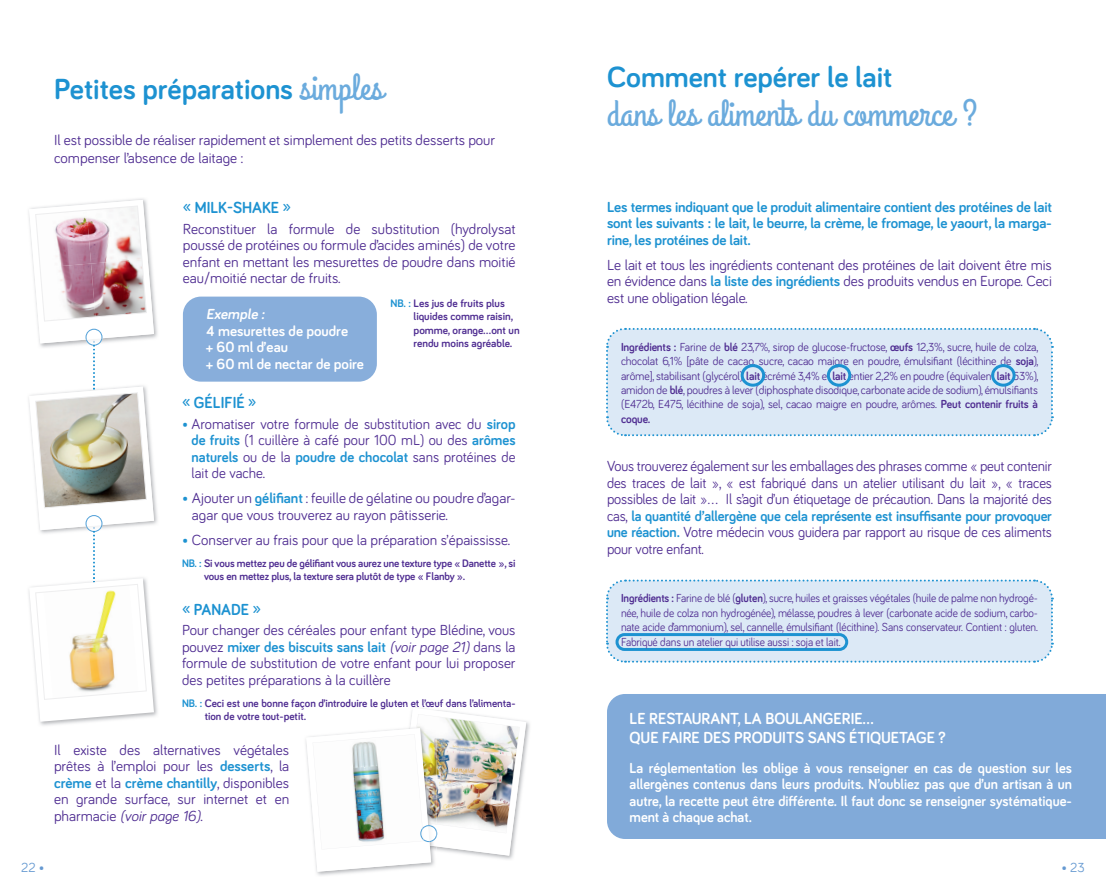
<style>
.page{position:relative;width:1106px;height:893px;background:#fff}
.page>*{position:absolute;margin:0;border:0;box-sizing:border-box;transform-origin:0 0}
.t1{font:37.5px "Grand Hotel";color:#6babdd}
.t2{font:700 30px "Bariol";color:#1d92d1}
.t3{font:700 16.5px/19.8px "Bariol";color:#fff;scale:.96 1}
.t4{font:700 16.5px "Bariol";color:#1d92d1;scale:.96 1}
.t5{font:15px/16.5px "Bariol";color:#502e92;text-align:justify}
.t6{font:15px/16.5px "Bariol";color:#502e92;text-align:justify;scale:.96 1}
.t7{font:700 15px/16.5px "Bariol";color:#fff;text-align:justify;scale:.96 1}
.t8{font:700 15px/16.5px "Bariol";letter-spacing:-.01em;color:#1d92d1;text-align:justify}
.t9{font:700 15px/16.5px "Bariol";color:#fff}
.t10{font:italic 700 15px "Bariol";color:#fff}
.t11{font:13.5px "Bariol";color:#6599d1}
.t12{font:12px/14.4px "Bariol";letter-spacing:-.01em;color:#502e92;text-align:justify;scale:.96 1}
.t13{font:12px/14.4px "Bariol";letter-spacing:-.01em;color:#502e92;text-align:justify;scale:.93 1}
.t14{font:700 11.25px/13.5px "Bariol";color:#502e92}
.s1{font-family:"Grand Hotel";font-weight:400;font-size:37.5px;color:#6babdd}
.s2{color:#1d92d1}
.s3{font-weight:700;color:#1d92d1}
.s4{font-style:italic}
.s5{font-weight:700}
</style>
<div class="page">
<div style="left:607px;top:694px;width:499px;height:145px;background:#81aad9"></div>
<div style="left:606px;top:327px;width:448px;height:110px;background:#dce9f6"></div>
<div style="left:740px;top:364px;width:25px;height:23px;border:3px solid #1d92d1;border-radius:50%"></div>
<div style="left:826px;top:364px;width:25px;height:23px;border:3px solid #1d92d1;border-radius:50%"></div>
<div style="left:991px;top:364px;width:24px;height:23px;border:3px solid #1d92d1;border-radius:50%"></div>
<div style="left:183px;top:297px;width:194px;height:85px;background:#88aedb;border-radius:18px"></div>
<svg style="left:606px;top:579px;width:448px;height:84px;background:#d9e8f5"></svg>
<div style="left:615px;top:633px;width:233px;height:18px;border:3px solid #1d92d1;border-radius:7px"></div>
<img style="left:28px;top:590px;width:130px;height:136px">
<img style="left:28px;top:398px;width:130px;height:126px">
<img style="left:28px;top:198px;width:130px;height:140px">
<img style="left:29px;top:200px;width:125px;height:522px">
<img style="left:393px;top:705px;width:118px;height:3px">
<img style="left:305px;top:740px;width:57px;height:136px">
<img style="left:306px;top:708px;width:220px;height:164px">
<h2 class="t2" style="left:54px;top:69px;width:331px">Petites préparations <span class="s1">simples</span></h2>
<p class="t5" style="left:54px;top:130px;width:442px;line-height:18px">Il est possible de réaliser rapidement et simplement des petits desserts pour compenser l’absence de laitage :</p>
<p class="t4" style="left:183px;top:196px;width:114px">« MILK-SHAKE »</p>
<p class="t5" style="left:183px;top:220px;width:334px">Reconstituer la formule de substitution (hydrolysat poussé de protéines ou formule d’acides aminés) de votre enfant en mettant les mesurettes de poudre dans moitié eau/moitié nectar de fruits.</p>
<p class="t10" style="left:206px;top:304px;width:63px">Exemple :</p>
<p class="t9" style="left:206px;top:322px;width:159px">4 mesurettes de poudre<br>+ 60 ml d’eau<br>+ 60 ml de nectar de poire</p>
<p class="t14" style="left:413px;top:296px;width:108px;text-indent:-23px"><span class="s2">NB. :</span> Les jus de fruits plus liquides comme raisin, pomme, orange…ont un rendu moins agréable.</p>
<p class="t4" style="left:182px;top:391px;width:79px">« GÉLIFIÉ »</p>
<p class="t5" style="left:192px;top:415px;width:325px;text-indent:-10px"><span class="s2">•</span> Aromatiser votre formule de substitution avec du <span class="s3">sirop de fruits</span> (1 cuillère à café pour 100 mL) ou des <span class="s3">arômes naturels</span> ou de la <span class="s3">poudre de chocolat</span> sans protéines de lait de vache.</p>
<p class="t5" style="left:192px;top:489px;width:325px;text-indent:-10px"><span class="s2">•</span> Ajouter un <span class="s3">gélifiant</span> : feuille de gélatine ou poudre d’agar&shy;agar que vous trouverez au rayon pâtisserie.</p>
<p class="t5" style="left:182px;top:531px;width:330px"><span class="s2">•</span> Conserver au frais pour que la préparation s’épaississe.</p>
<p class="t14" style="left:204px;top:556px;width:313px;text-indent:-22px"><span class="s2">NB. :</span> Si vous mettez peu de gélifiant vous aurez une texture type « Danette », si vous en mettez plus, la texture sera plutôt de type « Flanby ».</p>
<p class="t4" style="left:182px;top:598px;width:84px">« PANADE »</p>
<p class="t5" style="left:182px;top:621px;width:335px">Pour changer des céréales pour enfant type Blédine, vous pouvez <span class="s3">mixer des biscuits sans lait</span> <span class="s4">(voir page 21)</span> dans la formule de substitution de votre enfant pour lui proposer des petites préparations à la cuillère</p>
<p class="t14" style="left:205px;top:696px;width:312px;text-indent:-23px"><span class="s2">NB. :</span> Ceci est une bonne façon d’introduire le gluten et l’œuf dans l’alimenta&shy;tion de votre tout-petit.</p>
<p class="t5" style="left:54px;top:741px;width:237px">Il existe des alternatives végétales prêtes à l’emploi pour les <span class="s3">desserts</span>, la <span class="s3">crème</span> et la <span class="s3">crème chantilly</span>, disponibles en grande surface, sur internet et en pharmacie <span class="s4">(voir page 16)</span>.</p>
<h2 class="t2" style="left:607px;top:57px;width:287px">Comment repérer le lait</h2>
<h1 class="t1" style="left:607px;top:89px;width:372px">dans les aliments du commerce ?</h1>
<p class="t8" style="left:607px;top:198px;width:446px">Les termes indiquant que le produit alimentaire contient des protéines de lait sont les suivants : le lait, le beurre, la crème, le fromage, le yaourt, la marga&shy;rine, les protéines de lait.</p>
<p class="t5" style="left:607px;top:256px;width:446px">Le lait et tous les ingrédients contenant des protéines de lait doivent être mis en évidence dans <span class="s3">la liste des ingrédients</span> des produits vendus en Europe. Ceci est une obligation légale.</p>
<p class="t12" style="left:621px;top:339px;width:436px"><span class="s5">Ingrédients :</span> Farine de <span class="s5">blé</span> 23,7%, sirop de glucose-fructose, <span class="s5">œufs</span> 12,3%, sucre, huile de colza, chocolat 6,1% [pâte de cacao, sucre, cacao maigre en poudre, émulsifiant (lécithine de <span class="s5">soja</span>), arôme], stabilisant (glycérol), <span class="s5">lait</span> écrémé 3,4% et <span class="s5">lait</span> entier 2,2% en poudre (équivalent <span class="s5">lait</span> 53%), amidon de <span class="s5">blé</span>, poudres à lever (diphosphate disodique, carbonate acide de sodium), émulsifiants (E472b, E475, lécithine de soja), sel, cacao maigre en poudre, arômes. <span class="s5">Peut contenir fruits à coque.</span></p>
<p class="t6" style="left:607px;top:457px;width:465px">Vous trouverez également sur les emballages des phrases comme « peut contenir des traces de lait », « est fabriqué dans un atelier utilisant du lait », « traces possibles de lait »… Il s’agit d’un étiquetage de précaution. Dans la majorité des cas, <span class="s3">la quantité d’allergène que cela représente est insuffisante pour provoquer une réaction.</span> Votre médecin vous guidera par rapport au risque de ces aliments pour votre enfant.</p>
<p class="t13" style="left:621px;top:591px;width:450px"><span class="s5">Ingrédients :</span> Farine de blé (<span class="s5">gluten</span>), sucre, huiles et graisses végétales (huile de palme non hydrogé&shy;née, huile de colza non hydrogénée), mélasse, poudres à lever (carbonate acide de sodium, carbo&shy;nate acide d’ammonium), sel, cannelle, émulsifiant (lécithine). Sans conservateur. Contient : gluten.<br>Fabriqué dans un atelier qui utilise aussi : soja et lait.</p>
<p class="t3" style="left:629px;top:707px;width:331px">LE RESTAURANT, LA BOULANGERIE…<br>QUE FAIRE DES PRODUITS SANS ÉTIQUETAGE ?</p>
<p class="t7" style="left:629px;top:759px;width:462px">La réglementation les oblige à vous renseigner en cas de question sur les allergènes contenus dans leurs produits. N’oubliez pas que d’un artisan à un autre, la recette peut être différente. Il faut donc se renseigner systématique&shy;ment à chaque achat.</p>
<p class="t11" style="left:21px;top:858px;width:25px">22 •</p>
<p class="t11" style="left:1061px;top:858px;width:25px">• 23</p>
</div>
